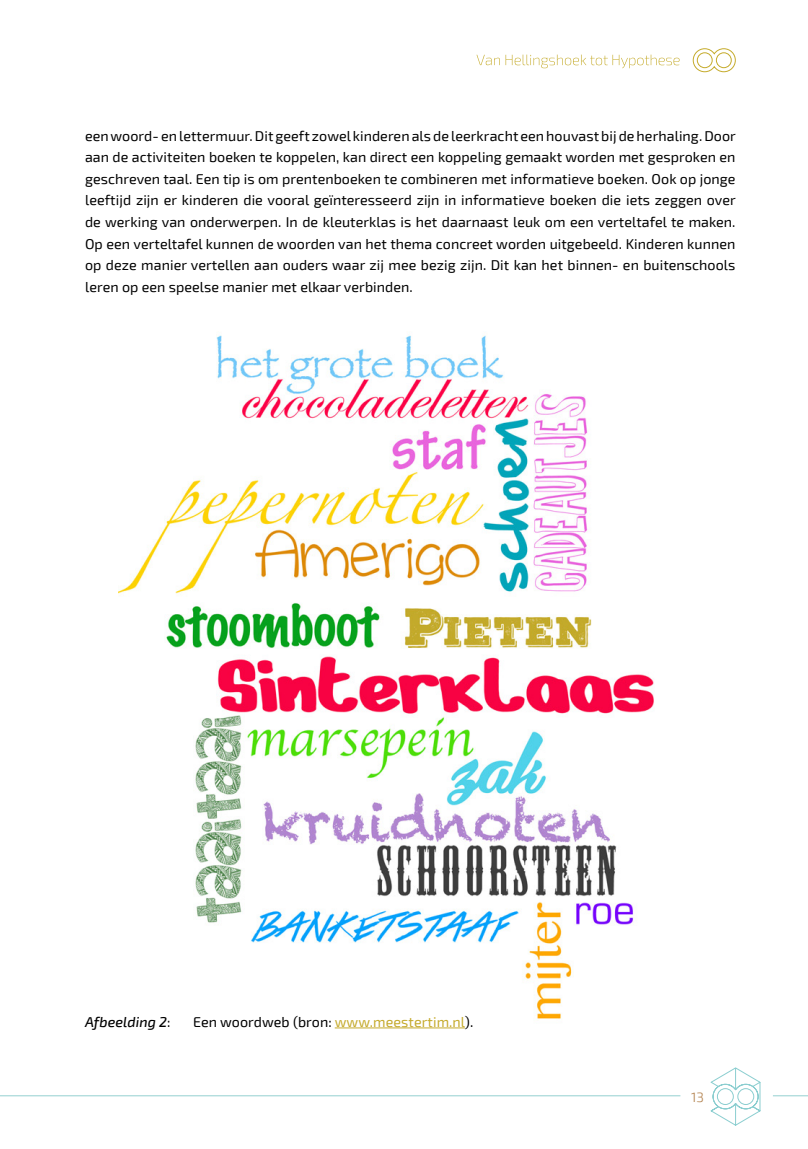
<style>
.page{position:relative;width:808px;height:1149px;background:#fff}
.page>*{position:absolute;margin:0;border:0;box-sizing:border-box;transform-origin:0 0}
.t1{font:14.25px/21.6px "Exo 2";letter-spacing:.005em;color:#000;text-align:justify}
.t2{font:italic 500 14.25px "Exo 2";letter-spacing:.005em;color:#000}
.t3{font:300 13.5px "Exo 2";color:#b17f4a}
.s1{font-weight:400;font-style:normal}
.s2{color:#c5aa2c}
</style>
<div class="page">
<svg style="left:711px;top:1067px;width:49px;height:58px"></svg>
<hr style="left:773px;top:1095px;width:35px;height:1px;background:#94d1d0">
<svg style="left:476px;top:55px;width:203px;height:13px"></svg>
<svg style="left:692px;top:48px;width:44px;height:24px"></svg>
<hr style="left:0;top:1095px;width:680px;height:1px;background:#94d1d0">
<img style="left:119px;top:335px;width:535px;height:694px">
<hr style="left:335px;top:1027px;width:130px;height:1px;background:#c5aa2c">
<p class="t1" style="left:85px;top:125px;width:652px">een woord- en lettermuur. Dit geeft zowel kinderen als de leerkracht een houvast bij de herhaling. Door aan de activiteiten boeken te koppelen, kan direct een koppeling gemaakt worden met gesproken en geschreven taal. Een tip is om prentenboeken te combineren met informatieve boeken. Ook op jonge leeftijd zijn er kinderen die vooral geïnteresseerd zijn in informatieve boeken die iets zeggen over de werking van onderwerpen. In de kleuterklas is het daarnaast leuk om een verteltafel te maken.<br>Op een verteltafel kunnen de woorden van het thema concreet worden uitgebeeld. Kinderen kunnen op deze manier vertellen aan ouders waar zij mee bezig zijn. Dit kan het binnen- en buitenschools leren op een speelse manier met elkaar verbinden.</p>
<p class="t2" style="left:85px;top:1013px;width:87px">Afbeelding 2<span class="s1">:</span></p>
<p class="t1" style="left:193px;top:1010px;width:282px">Een woordweb (bron: <span class="s2">www.meestertim.nl</span>).</p>
<p class="t3" style="left:691px;top:1088px;width:14px">13</p>
</div>
